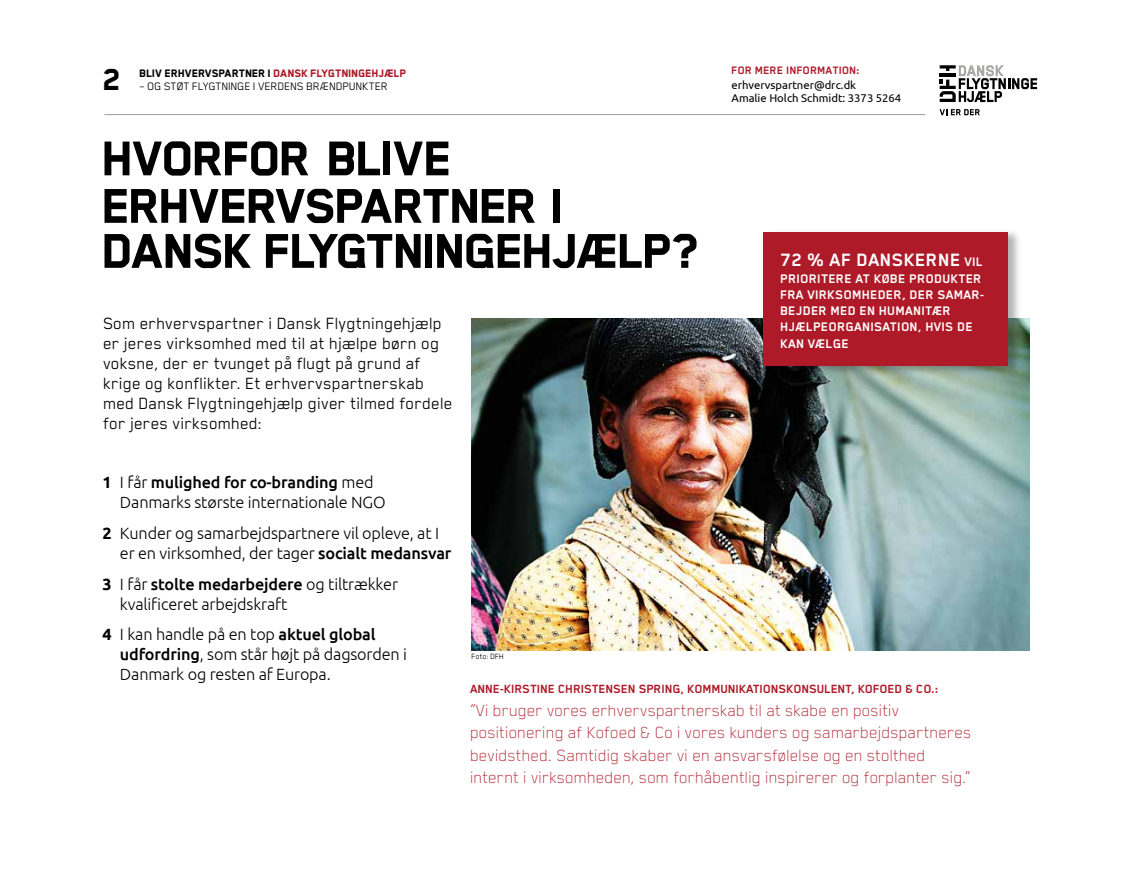
<style>
.page{position:relative;width:1134px;height:886px;background:#fff}
.page>*{position:absolute;margin:0;border:0;box-sizing:border-box;transform-origin:0 0}
.t1{font:800 56.25px/46.2px "Blender Pro";letter-spacing:-.035em;color:#000}
.t2{font:800 35px "Blender Pro";color:#000}
.t3{font:700 20.62px "Blender Pro";letter-spacing:.01em;color:#fff}
.t4{font:100 18.75px/22.5px "Blender Pro";color:#ae1a28}
.t5{font:18.75px/20px "Blender Pro";color:#000}
.t6{font:300 16.25px/20px "Ubuntu";letter-spacing:-.01em;color:#000}
.t7{font:700 14.38px/16.2px "Blender Pro";letter-spacing:.01em;color:#fff}
.t8{font:700 13.75px "Blender Pro";letter-spacing:-.01em;color:#ae1a28}
.t9{font:800 12.5px "Blender Pro";letter-spacing:-.005em;color:#000}
.t10{font:12.5px "Blender Pro";letter-spacing:-.01em;color:#000}
.t11{font:700 12.5px "Blender Pro";color:#ae1a28}
.t12{font:11.25px/13.4px "Ubuntu";color:#000}
.t13{font:8.75px "Blender Pro";letter-spacing:-.005em;color:#000}
.s1{color:#ae1a28}
.s2{font-size:14.38px}
.s3{font-weight:700}
.s4{font-weight:500}
</style>
<div class="page">
<svg style="left:940px;top:65px;width:97px;height:37px"></svg>
<svg style="left:940px;top:109px;width:40px;height:6px"></svg>
<img style="left:472px;top:319px;width:557px;height:331px">
<div style="left:763px;top:229px;width:259px;height:147px;background:#000;opacity:.3"></div>
<div style="left:763px;top:232px;width:245px;height:134px;background:#ae1a28"></div>
<hr style="left:105px;top:114px;width:820px;height:1px;background:#9e9d9b">
<h2 class="t2" style="left:103px;top:61px;width:20px">2</h2>
<p class="t9" style="left:140px;top:66px;width:268px">BLIV ERHVERVSPARTNER I <span class="s1">DANSK FLYGTNINGEHJÆLP</span></p>
<p class="t10" style="left:140px;top:80px;width:250px">– OG STØT FLYGTNINGE I VERDENS BRÆNDPUNKTER</p>
<h1 class="t1" style="left:102px;top:135px;width:599px">HVORFOR BLIVE<br>ERHVERVSPARTNER I<br>DANSK FLYGTNINGEHJÆLP?</h1>
<p class="t5" style="left:103px;top:312px;width:351px">Som erhvervspartner i Dansk Flygtningehjælp er jeres virksomhed med til at hjælpe børn og voksne, der er tvunget på flugt på grund af krige og konflikter. Et erhvervspartnerskab med Dansk Flygtningehjælp giver tilmed fordele for jeres virksomhed:</p>
<p class="t11" style="left:731px;top:64px;width:130px">FOR MERE INFORMATION:</p>
<p class="t12" style="left:731px;top:77px;width:171px">erhvervspartner@drc.dk<br>Amalie Holch Schmidt: 3373 5264</p>
<p class="t3" style="left:780px;top:249px;width:204px">72 % AF DANSKERNE <span class="s2">VIL</span></p>
<p class="t7" style="left:780px;top:270px;width:206px">PRIORITERE AT KØBE PRODUKTER<br>FRA VIRKSOMHEDER, DER SAMAR-<br>BEJDER MED EN HUMANITÆR<br>HJÆLPEORGANISATION, HVIS DE<br>KAN VÆLGE</p>
<p class="t6" style="left:120px;top:472px;width:267px;text-indent:-18px"><span class="s3">1</span> I får <span class="s4">mulighed for co-branding</span> med<br>Danmarks største internationale NGO</p>
<p class="t6" style="left:120px;top:523px;width:333px;text-indent:-18px"><span class="s3">2</span> Kunder og samarbejdspartnere vil opleve, at I er en virksomhed, der tager <span class="s4">socialt medansvar</span></p>
<p class="t6" style="left:120px;top:573px;width:280px;text-indent:-18px"><span class="s3">3</span> I får <span class="s4">stolte medarbejdere</span> og tiltrækker kvalificeret arbejdskraft</p>
<p class="t6" style="left:120px;top:624px;width:289px;text-indent:-18px"><span class="s3">4</span> I kan handle på en top <span class="s4">aktuel global udfordring</span>, som står højt på dagsorden i<br>Danmark og resten af Europa.</p>
<p class="t13" style="left:472px;top:652px;width:34px">Foto: DFH</p>
<p class="t8" style="left:470px;top:681px;width:470px">ANNE-KIRSTINE CHRISTENSEN SPRING, KOMMUNIKATIONSKONSULENT, KOFOED &amp; CO.:</p>
<p class="t4" style="left:470px;top:698px;width:503px">”Vi bruger vores erhvervspartnerskab til at skabe en positiv positionering af Kofoed &amp; Co i vores kunders og samarbejdspartneres bevidsthed. Samtidig skaber vi en ansvarsfølelse og en stolthed internt i virksomheden, som forhåbentlig inspirerer og forplanter sig.”</p>
</div>
